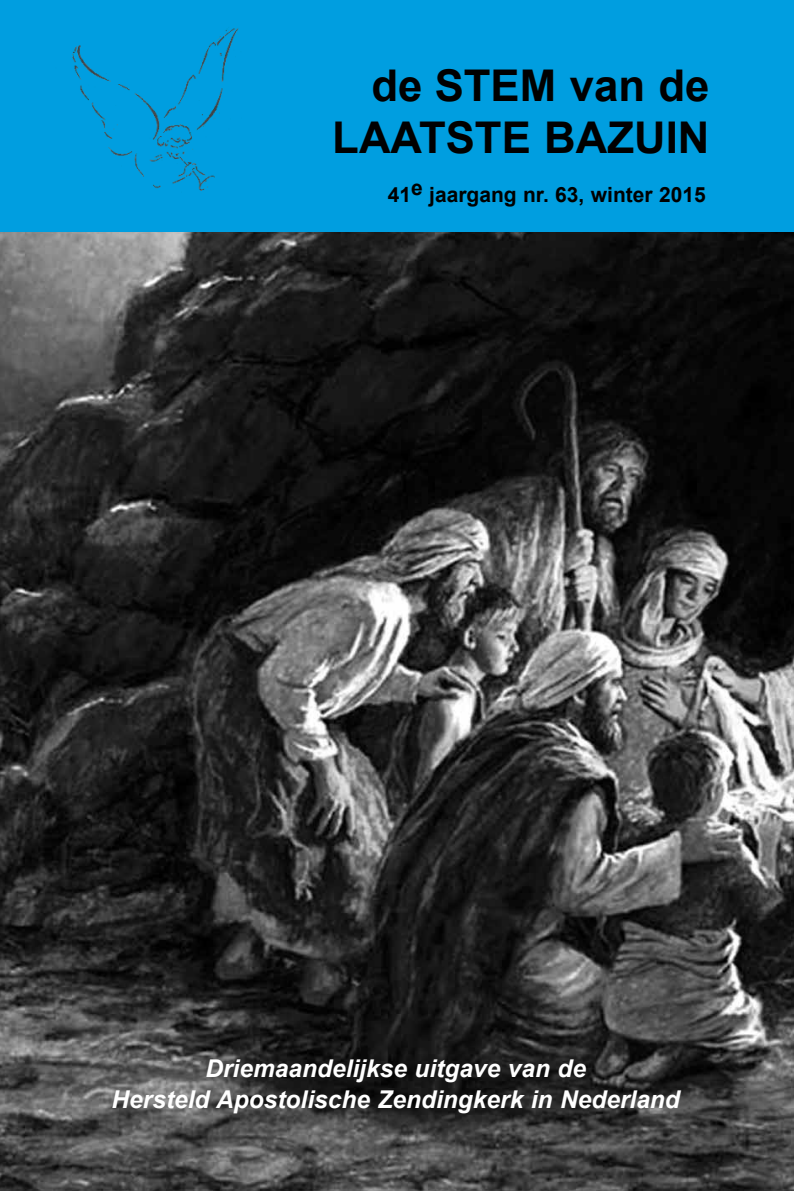
<style>
.page{position:relative;width:794px;height:1191px;background:#fff}
.page>*{position:absolute;margin:0;border:0;box-sizing:border-box;transform-origin:0 0}
.t1{font:700 43.75px/52.5px "Arial";color:#000;text-align:right}
.t2{font:italic 700 24.5px/31.5px "Arial";color:#fff;text-align:center}
.t3{font:700 21px "Arial";color:#000}
</style>
<div class="page">
<img style="left:0;top:231px;width:793px;height:960px">
<div style="left:0;top:1px;width:793px;height:230px;background:#009ee0"></div>
<img style="left:72px;top:28px;width:167px;height:163px">
<h1 class="t1" style="left:332px;top:59px;width:379px">de STEM van de<br>LAATSTE BAZUIN</h1>
<p class="t3" style="left:388px;top:183px;width:320px">41e jaargang nr. 63, winter 2015</p>
<p class="t2" style="left:112px;top:1052px;width:570px">Driemaandelijkse uitgave van de<br>Hersteld Apostolische Zendingkerk in Nederland</p>
</div>
